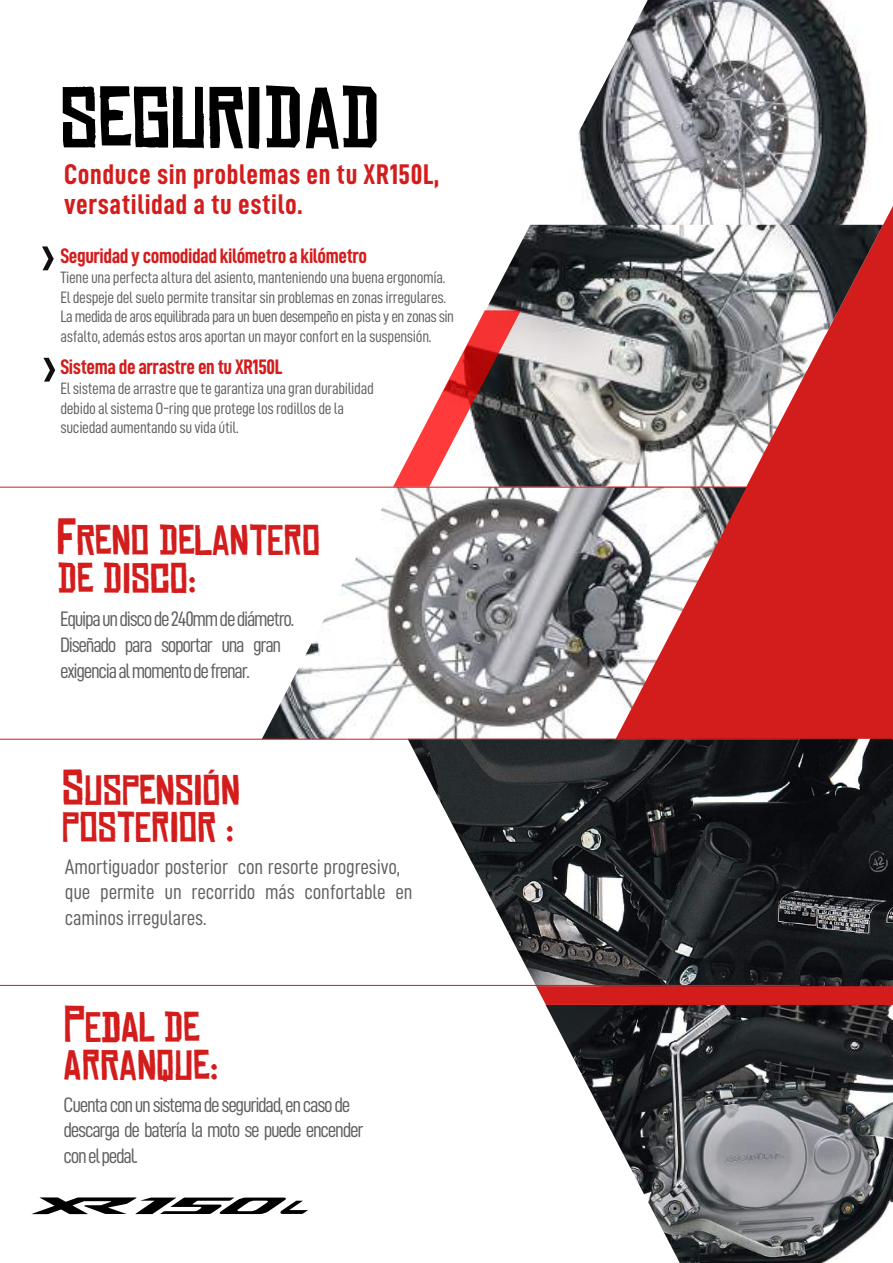
<style>
.page{position:relative;width:893px;height:1263px;background:#fff}
.page>*{position:absolute;margin:0;border:0;box-sizing:border-box;transform-origin:0 0}
.t1{font:82.95px "Chinese Rocks Rg";color:#000}
.t2{font:40.5px/37.3px "Chinese Rocks Rg";color:#d31d1d}
.t3{font:28.5px/30px "D DIN Condensed Bold";letter-spacing:.02em;color:#d31d1d}
.t4{font:21px/25.8px "D DIN Condensed";letter-spacing:-.06em;color:#606060}
.t5{font:21px/25.5px "D DIN Condensed";letter-spacing:-.01em;color:#606060}
.t6{font:21px "D DIN Condensed Bold";letter-spacing:-.02em;color:#d31d1d}
.t7{font:16.5px/19.8px "D DIN Condensed";letter-spacing:-.02em;color:#606060}
.s1{font-size:49.5px}
.s2{font-size:48px}
</style>
<div class="page">
<div style="left:747px;top:335px;width:146px;height:404px;background:#d31d1d"></div>
<img style="left:530px;top:0;width:363px;height:335px">
<img style="left:486px;top:225px;width:397px;height:262px">
<svg style="left:393px;top:310px;width:128px;height:177px"></svg>
<svg style="left:42px;top:246px;width:12px;height:24px"></svg>
<svg style="left:43px;top:358px;width:12px;height:24px"></svg>
<img style="left:262px;top:487px;width:485px;height:252px">
<img style="left:546px;top:1005px;width:347px;height:258px">
<img style="left:408px;top:739px;width:485px;height:247px">
<svg style="left:536px;top:986px;width:357px;height:19px;background:#d12020"></svg>
<hr style="left:0;top:487px;width:746px;height:1px;background:#d31d1d">
<hr style="left:0;top:739px;width:799px;height:1px;background:#d31d1d">
<hr style="left:0;top:985px;width:799px;height:1px;background:#d31d1d">
<svg style="left:32px;top:1197px;width:276px;height:17px"></svg>
<h1 class="t1" style="left:60px;top:74px;width:322px">SEGURIDAD</h1>
<h3 class="t3" style="left:64px;top:158px;width:376px">Conduce sin problemas en tu XR150L, versatilidad a tu estilo.</h3>
<p class="t6" style="left:60px;top:244px;width:308px">Seguridad y comodidad kilómetro a kilómetro</p>
<p class="t7" style="left:60px;top:267px;width:395px">Tiene una perfecta altura del asiento, manteniendo una buena ergonomía.<br>El despeje del suelo permite transitar sin problemas en zonas irregulares.<br>La medida de aros equilibrada para un buen desempeño en pista y en zonas sin asfalto, además estos aros aportan un mayor confort en la suspensión.</p>
<p class="t6" style="left:60px;top:355px;width:223px">Sistema de arrastre en tu XR150L</p>
<p class="t7" style="left:60px;top:378px;width:315px">El sistema de arrastre que te garantiza una gran durabilidad debido al sistema O-ring que protege los rodillos de la suciedad aumentando su vida útil.</p>
<h2 class="t2" style="left:57px;top:523px;width:264px"><span class="s1">F</span>RENO DELANTERO<br>DE DISCO:</h2>
<p class="t4" style="left:60px;top:605px;width:236px">Equipa un disco de 240mm de diámetro.<br>Diseñado para soportar una gran exigencia al momento de frenar.</p>
<h2 class="t2" style="left:62px;top:773px;width:180px"><span class="s2">S</span>USPENSIÓN<br>POSTERIOR :</h2>
<p class="t5" style="left:65px;top:854px;width:349px">Amortiguador posterior con resorte progresivo, que permite un recorrido más confortable en caminos irregulares.</p>
<h2 class="t2" style="left:64px;top:1010px;width:156px"><span class="s1">P</span>EDAL DE<br>ARRANQUE:</h2>
<p class="t4" style="left:64px;top:1091px;width:301px">Cuenta con un sistema de seguridad, en caso de descarga de batería la moto se puede encender con el pedal.</p>
</div>
